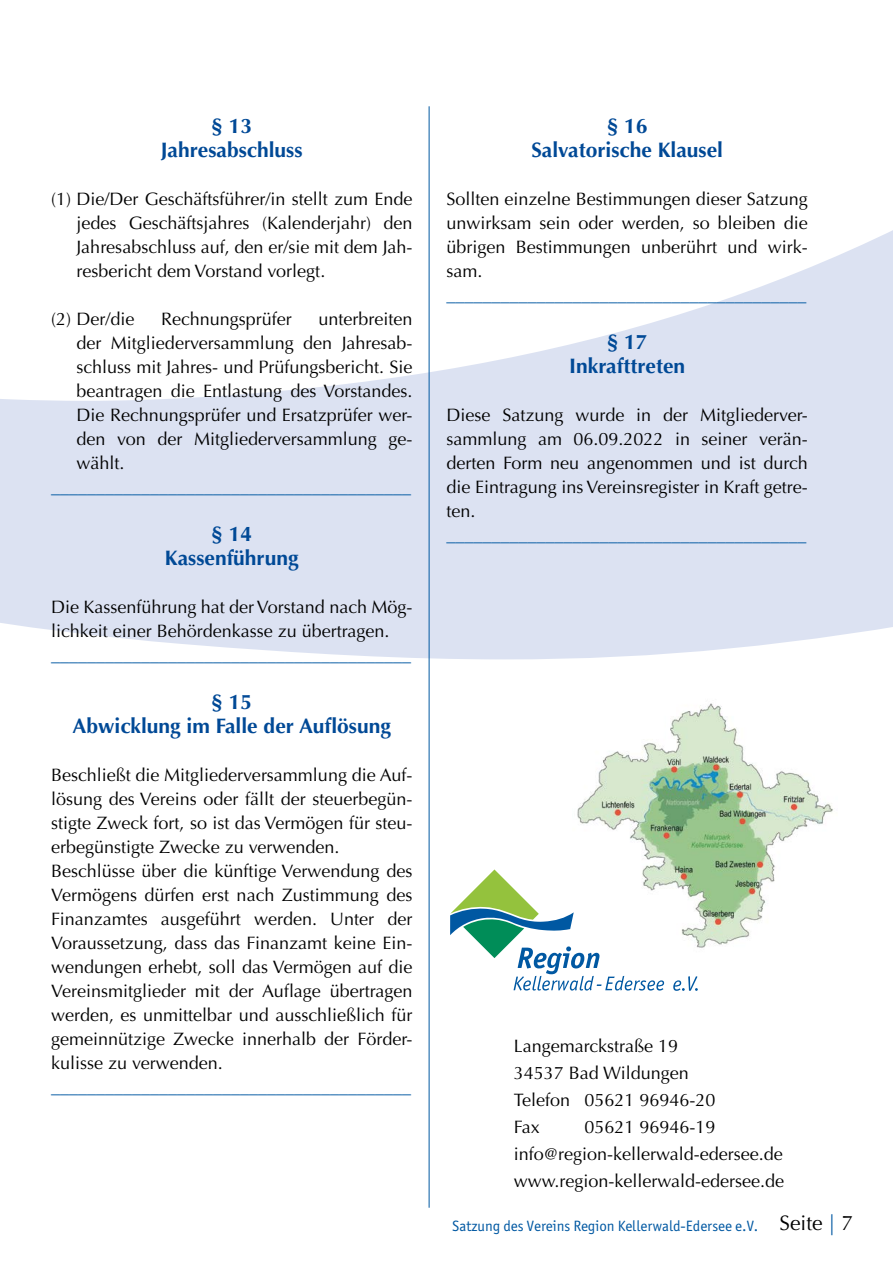
<style>
.page{position:relative;width:893px;height:1263px;background:#fff}
.page>*{position:absolute;margin:0;border:0;box-sizing:border-box;transform-origin:0 0}
.t1{font:700 21px/24px "Optima";color:#004996;text-align:center}
.t2{font:18px/24px "Optima";color:#000;text-align:justify}
.t3{font:18px "Optima";color:#0058a2}
.t4{font:15px "Officina Sans ITC Pro";color:#0058a2}
.s1{font-family:"Optima";font-size:21px;color:#000}
.s2{font-family:"Optima";font-size:21px}
</style>
<div class="page">
<svg style="left:0;top:106px;width:893px;height:577px;fill:#dce2f2"></svg>
<hr style="left:429px;top:106px;width:1px;height:1102px;background:#0058a2">
<img style="left:577px;top:703px;width:256px;height:245px">
<svg style="left:673px;top:976px;width:25px;height:15px"></svg>
<svg style="left:450px;top:869px;width:214px;height:121px"></svg>
<p class="t1" style="left:161px;top:114px;width:143px">§ 13<br>Jahresabschluss</p>
<p class="t2" style="left:77px;top:187px;width:337px;text-indent:-26px">(1) Die/Der Geschäftsführer/in stellt zum Ende jedes Geschäftsjahres (Kalenderjahr) den Jahresabschluss auf, den er/sie mit dem Jah&shy;resbericht dem Vorstand vorlegt.</p>
<p class="t2" style="left:51px;top:307px;width:85px">(2) Der/die</p>
<p class="t2" style="left:161px;top:307px;width:132px">Rechnungsprüfer</p>
<p class="t2" style="left:77px;top:307px;width:337px;text-indent:242px">unterbreiten der Mitgliederversammlung den Jahresab&shy;schluss mit Jahres- und Prüfungsbericht. Sie beantragen die Entlastung des Vorstandes.<br>Die Rechnungsprüfer und Ersatzprüfer wer&shy;den von der Mitgliederversammlung ge&shy;wählt.</p>
<p class="t3" style="left:51px;top:476px;width:361px">________________________________________</p>
<p class="t1" style="left:165px;top:522px;width:135px">§ 14<br>Kassenführung</p>
<p class="t2" style="left:51px;top:595px;width:363px">Die Kassenführung hat der Vorstand nach Mög&shy;lichkeit einer Behördenkasse zu übertragen.</p>
<p class="t3" style="left:51px;top:644px;width:361px">________________________________________</p>
<p class="t1" style="left:73px;top:690px;width:320px">§ 15<br>Abwicklung im Falle der Auflösung</p>
<p class="t2" style="left:51px;top:763px;width:363px;text-align:left">Beschließt die Mitgliederversammlung die Auf&shy;lösung des Vereins oder fällt der steuerbegün&shy;stigte Zweck fort, so ist das Vermögen für steu&shy;erbegünstigte Zwecke zu verwenden.<br>Beschlüsse über die künftige Verwendung des Vermögens dürfen erst nach Zustimmung des Finanzamtes ausgeführt werden. Unter der Voraussetzung, dass das Finanzamt keine Ein&shy;wendungen erhebt, soll das Vermögen auf die Vereinsmitglieder mit der Auflage übertragen werden, es unmittelbar und ausschließlich für gemeinnützige Zwecke innerhalb der Förder&shy;kulisse zu verwenden.</p>
<p class="t3" style="left:51px;top:1076px;width:362px">________________________________________</p>
<p class="t1" style="left:531px;top:114px;width:193px">§ 16<br>Salvatorische Klausel</p>
<p class="t2" style="left:446px;top:187px;width:363px">Sollten einzelne Bestimmungen dieser Satzung unwirksam sein oder werden, so bleiben die übrigen Bestimmungen unberührt und wirk&shy;sam.</p>
<p class="t3" style="left:446px;top:284px;width:362px">________________________________________</p>
<p class="t1" style="left:569px;top:330px;width:118px">§ 17<br>Inkrafttreten</p>
<p class="t2" style="left:446px;top:403px;width:363px">Diese Satzung wurde in der Mitgliederver&shy;sammlung am 06.09.2022 in seiner verän&shy;derten Form neu angenommen und ist durch die Eintragung ins Vereinsregister in Kraft getre&shy;ten.</p>
<p class="t3" style="left:446px;top:524px;width:362px">________________________________________</p>
<p class="t2" style="left:514px;top:1033px;width:203px;line-height:27px;text-align:left">Langemarckstraße 19<br>34537 Bad Wildungen<br>Telefon 05621 96946-20<br>Fax</p>
<p class="t2" style="left:514px;top:1114px;width:272px;line-height:27px;text-align:center">05621 96946-19 info@region-kellerwald-edersee.de www.region-kellerwald-edersee.de</p>
<p class="t4" style="left:452px;top:1217px;width:402px">Satzung des Vereins Region Kellerwald-Edersee e.V. <span class="s1">Seite</span> <span class="s2">|</span> <span class="s1">7</span></p>
</div>
